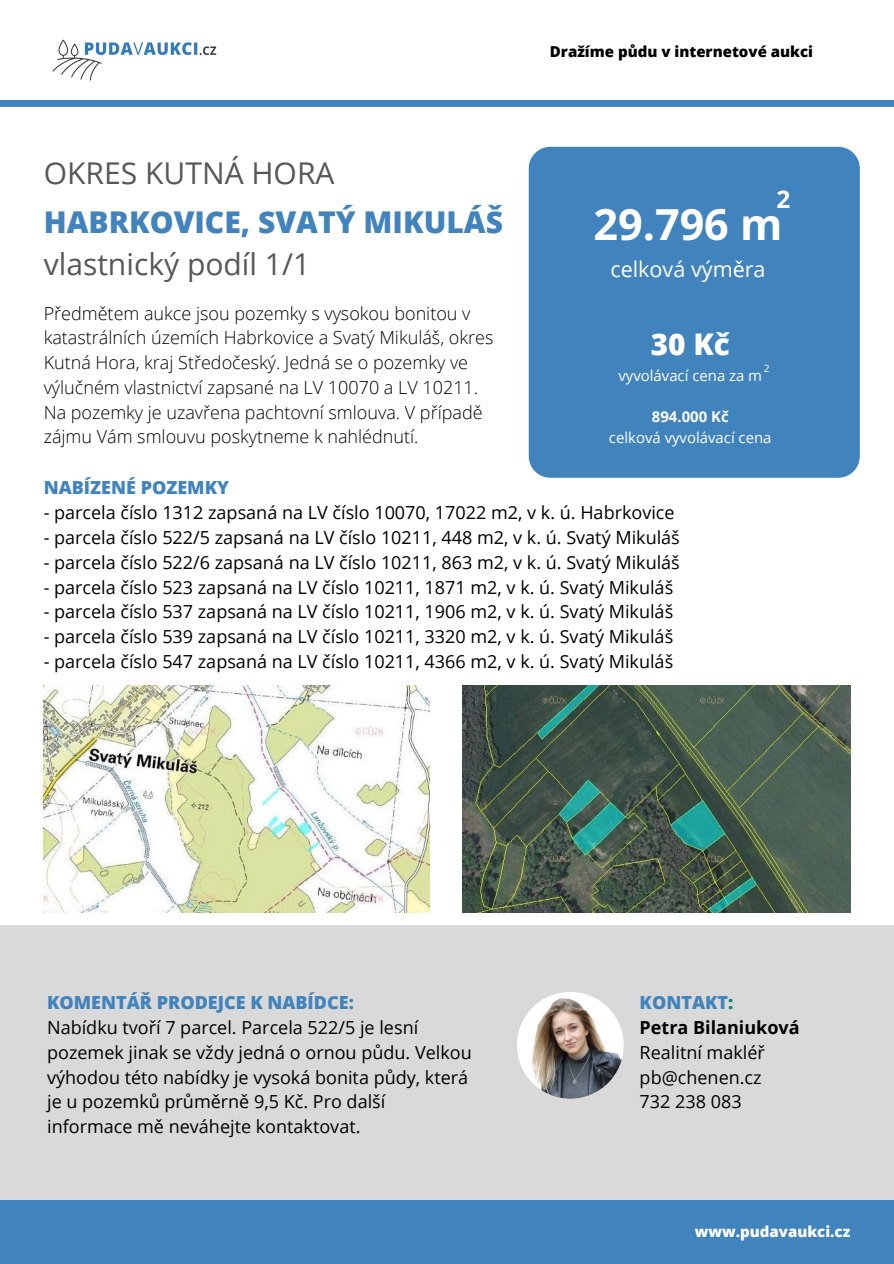
<style>
.page{position:relative;width:894px;height:1264px;background:#fff}
.page>*{position:absolute;margin:0;border:0;box-sizing:border-box;transform-origin:0 0}
.t1{font:700 43.2px "Open Sans Hebrew";color:#fff}
.t2{font:30px "Open Sans";color:#575756}
.t3{font:800 30px "Open Sans";color:#4183bd}
.t4{font:800 29.85px "Open Sans";color:#fff}
.t5{font:700 24.3px "Open Sans Hebrew";color:#fff}
.t6{font:21.6px "Open Sans";color:#fff}
.t7{font:18px/24.8px "Open Sans";color:#000}
.t8{font:300 18px/24.8px "Open Sans";color:#000}
.t9{font:800 18px "Open Sans";color:#4183bd}
.t10{font:700 18px/24.8px "Open Sans";color:#000}
.t11{font:800 15px "Open Sans";color:#000}
.t12{font:800 15px "Open Sans";color:#fff}
.t13{font:14.85px "Open Sans";color:#fff}
.t14{font:700 14.85px "Open Sans";color:#fff}
.t15{font:10.2px "Open Sans";color:#fff}
.s1{font-weight:800;color:#4183bd}
.s2{font-weight:800;color:#068873}
</style>
<div class="page">
<img style="left:462px;top:686px;width:387px;height:226px">
<img style="left:44px;top:686px;width:385px;height:226px">
<div style="left:0;top:925px;width:893px;height:338px;background:#d9d9d9"></div>
<div style="left:0;top:1199px;width:893px;height:64px;background:#4183bd"></div>
<div style="left:528px;top:147px;width:331px;height:331px;background:#4183bd;border-radius:22px"></div>
<svg style="left:0;top:100px;width:893px;height:7px"></svg>
<img style="left:52px;top:39px;width:165px;height:42px">
<img style="left:516px;top:991px;width:107px;height:107px;border-radius:50%">
<h2 class="t2" style="left:44px;top:152px;width:292px">OKRES KUTNÁ HORA</h2>
<h2 class="t3" style="left:44px;top:201px;width:460px">HABRKOVICE, SVATÝ MIKULÁŠ</h2>
<h2 class="t2" style="left:44px;top:243px;width:268px">vlastnický podíl 1/1</h2>
<p class="t8" style="left:44px;top:300px;width:451px">Předmětem aukce jsou pozemky s vysokou bonitou v katastrálních územích Habrkovice a Svatý Mikuláš, okres Kutná Hora, kraj Středočeský. Jedná se o pozemky ve výlučném vlastnictví zapsané na LV 10070 a LV 10211.<br>Na pozemky je uzavřena pachtovní smlouva. V případě zájmu Vám smlouvu poskytneme k nahlédnutí.</p>
<p class="t11" style="left:549px;top:41px;width:264px">Dražíme půdu v internetové aukci</p>
<h3 class="t5" style="left:776px;top:182px;width:15px">2</h3>
<h1 class="t1" style="left:593px;top:194px;width:190px">29.796 m</h1>
<p class="t6" style="left:610px;top:254px;width:157px">celková výměra</p>
<h3 class="t4" style="left:650px;top:323px;width:81px">30 Kč</h3>
<p class="t13" style="left:618px;top:364px;width:145px">vyvolávací cena za m</p>
<p class="t14" style="left:651px;top:406px;width:78px">894.000 Kč</p>
<p class="t13" style="left:608px;top:427px;width:164px">celková vyvolávací cena</p>
<p class="t15" style="left:763px;top:361px;width:7px">2</p>
<p class="t9" style="left:44px;top:475px;width:187px">NABÍZENÉ POZEMKY</p>
<p class="t7" style="left:44px;top:500px;width:632px">- parcela číslo 1312 zapsaná na LV číslo 10070, 17022 m2, v k. ú. Habrkovice</p>
<p class="t7" style="left:44px;top:524px;width:637px">- parcela číslo 522/5 zapsaná na LV číslo 10211, 448 m2, v k. ú. Svatý Mikuláš</p>
<p class="t7" style="left:44px;top:549px;width:637px">- parcela číslo 522/6 zapsaná na LV číslo 10211, 863 m2, v k. ú. Svatý Mikuláš</p>
<p class="t7" style="left:44px;top:574px;width:631px">- parcela číslo 523 zapsaná na LV číslo 10211, 1871 m2, v k. ú. Svatý Mikuláš</p>
<p class="t7" style="left:44px;top:599px;width:631px">- parcela číslo 537 zapsaná na LV číslo 10211, 1906 m2, v k. ú. Svatý Mikuláš</p>
<p class="t7" style="left:44px;top:623px;width:631px">- parcela číslo 539 zapsaná na LV číslo 10211, 3320 m2, v k. ú. Svatý Mikuláš</p>
<p class="t7" style="left:44px;top:648px;width:631px">- parcela číslo 547 zapsaná na LV číslo 10211, 4366 m2, v k. ú. Svatý Mikuláš</p>
<p class="t9" style="left:47px;top:990px;width:308px">KOMENTÁŘ PRODEJCE K NABÍDCE:</p>
<p class="t7" style="left:47px;top:1014px;width:426px">Nabídku tvoří 7 parcel. Parcela 522/5 je lesní pozemek jinak se vždy jedná o ornou půdu. Velkou výhodou této nabídky je vysoká bonita půdy, která je u pozemků průměrně 9,5 Kč. Pro další informace mě neváhejte kontaktovat.</p>
<p class="t10" style="left:639px;top:989px;width:162px"><span class="s1">KONTAKT</span><span class="s2">:<br></span>Petra Bilaniuková</p>
<p class="t7" style="left:639px;top:1039px;width:127px">Realitní makléř pb@chenen.cz<br>732 238 083</p>
<p class="t12" style="left:694px;top:1221px;width:157px">www.pudavaukci.cz</p>
</div>
